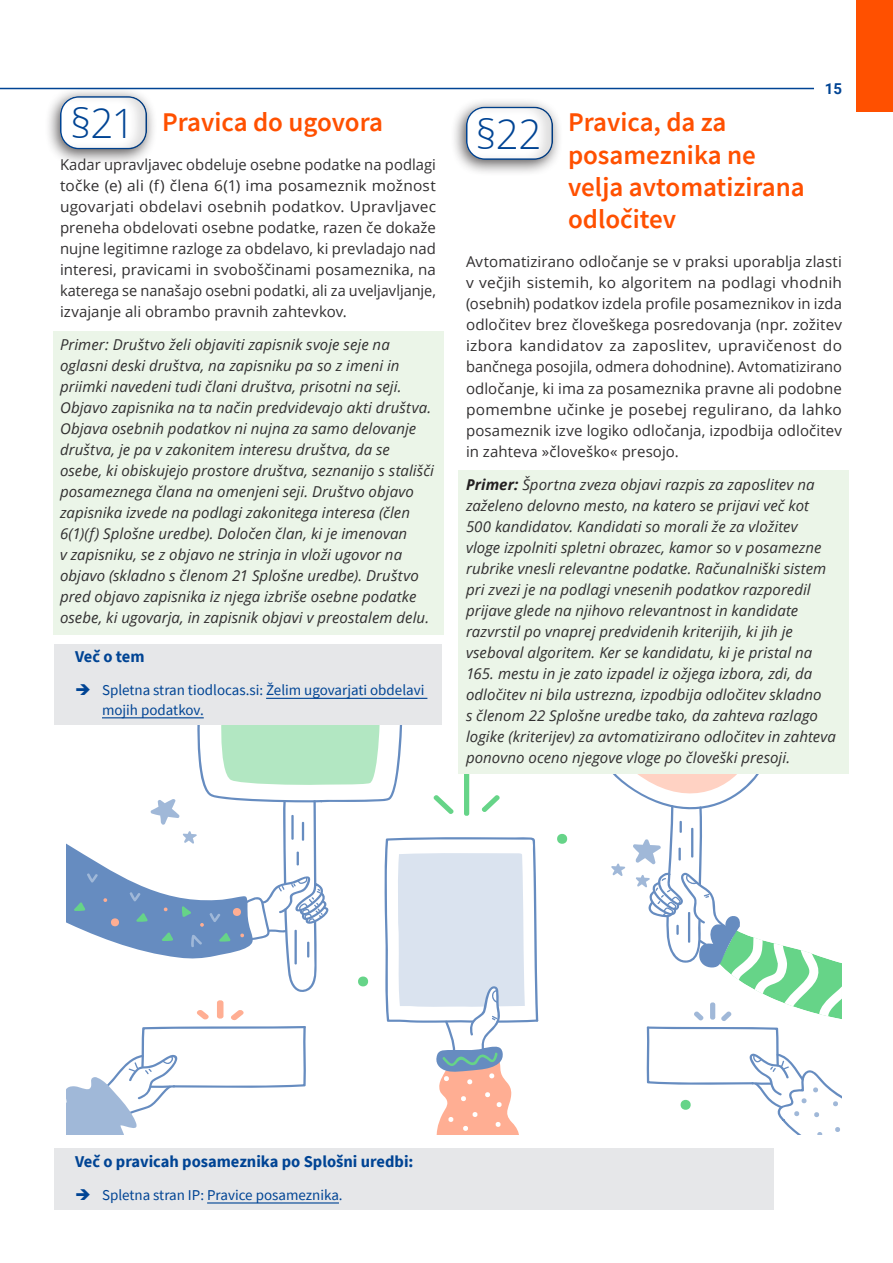
<style>
.page{position:relative;width:893px;height:1263px;background:#fff}
.page>*{position:absolute;margin:0;border:0;box-sizing:border-box;transform-origin:0 0}
.t1{font:300 40.5px "Open Sans";color:#004494}
.Naslov3{font:600 27px/32.4px "Source Sans Pro";color:#ff5000}
.več_o_tem_naslov{font:700 16.5px "Source Sans Pro";color:#004494}
.primer{font:italic 15px/21px "Open Sans";letter-spacing:.005em;color:#312f30}
.tekst{font:15px/21px "Open Sans";letter-spacing:.005em;color:#312f30;text-align:justify}
.t2{font:15px/19.5px "Source Sans Pro";color:#004494}
.t3{font:700 15px "Roboto";color:#004494}
.s1{font-weight:700;color:#231f20}
</style>
<div class="page">
<div style="left:450px;top:97px;width:113px;height:80px;background:#231f20;opacity:.75"></div>
<div style="left:454px;top:98px;width:135px;height:70px;background:#231f20;opacity:.15"></div>
<div style="left:44px;top:86px;width:113px;height:80px;background:#231f20;opacity:.75"></div>
<div style="left:48px;top:88px;width:134px;height:70px;background:#231f20;opacity:.15"></div>
<hr style="left:0;top:88px;width:814px;height:1px;background:#004494">
<div style="left:856px;top:0;width:37px;height:111px;background:#ff5000"></div>
<svg style="left:557px;top:774px;width:285px;height:360px"></svg>
<div style="left:52px;top:331px;width:391px;height:303px;background:#ebf5e8"></div>
<div style="left:54px;top:644px;width:388px;height:80px;background:#e6e7e9"></div>
<div style="left:458px;top:470px;width:391px;height:304px;background:#ebf5e8"></div>
<div style="left:54px;top:1148px;width:720px;height:62px;background:#e6e7e9"></div>
<hr style="left:207px;top:1202px;width:132px;height:1px;background:#004494">
<svg style="left:66px;top:697px;width:473px;height:437px"></svg>
<p class="t3" style="left:825px;top:78px;width:19px">15</p>
<h1 class="t1" style="left:71px;top:96px;width:66px">§21</h1>
<h1 class="t1" style="left:476px;top:106px;width:67px">§22</h1>
<p class="Naslov3" style="left:162px;top:106px;width:223px">Pravica do ugovora</p>
<p class="tekst" style="left:60px;top:154px;width:377px">Kadar upravljavec obdeluje osebne podatke na podlagi točke (e) ali (f) člena 6(1) ima posameznik možnost ugovarjati obdelavi osebnih podatkov. Upravljavec preneha obdelovati osebne podatke, razen če dokaže nujne legitimne razloge za obdelavo, ki prevladajo nad interesi, pravicami in svoboščinami posameznika, na katerega se nanašajo osebni podatki, ali za uveljavljanje, izvajanje ali obrambo pravnih zahtevkov.</p>
<p class="primer" style="left:60px;top:334px;width:376px">Primer: Društvo želi objaviti zapisnik svoje seje na oglasni deski društva, na zapisniku pa so z imeni in priimki navedeni tudi člani društva, prisotni na seji.<br>Objavo zapisnika na ta način predvidevajo akti društva.<br>Objava osebnih podatkov ni nujna za samo delovanje društva, je pa v zakonitem interesu društva, da se osebe, ki obiskujejo prostore društva, seznanijo s stališči posameznega člana na omenjeni seji. Društvo objavo zapisnika izvede na podlagi zakonitega interesa (člen 6(1)(f) Splošne uredbe). Določen član, ki je imenovan<br>v zapisniku, se z objavo ne strinja in vloži ugovor na objavo (skladno s členom 21 Splošne uredbe). Društvo pred objavo zapisnika iz njega izbriše osebne podatke osebe, ki ugovarja, in zapisnik objavi v preostalem delu.</p>
<p class="več_o_tem_naslov" style="left:75px;top:646px;width:71px">Več o tem</p>
<p class="t2" style="left:102px;top:680px;width:324px">Spletna stran tiodlocas.si: Želim ugovarjati obdelavi mojih podatkov.</p>
<p class="Naslov3" style="left:568px;top:106px;width:238px">Pravica, da za posameznika ne velja avtomatizirana odločitev</p>
<p class="tekst" style="left:466px;top:251px;width:377px">Avtomatizirano odločanje se v praksi uporablja zlasti v večjih sistemih, ko algoritem na podlagi vhodnih (osebnih) podatkov izdela profile posameznikov in izda odločitev brez človeškega posredovanja (npr. zožitev izbora kandidatov za zaposlitev, upravičenost do bančnega posojila, odmera dohodnine). Avtomatizirano odločanje, ki ima za posameznika pravne ali podobne pomembne učinke je posebej regulirano, da lahko posameznik izve logiko odločanja, izpodbija odločitev in zahteva »človeško« presojo.</p>
<p class="primer" style="left:466px;top:473px;width:371px"><span class="s1">Primer:</span> Športna zveza objavi razpis za zaposlitev na zaželeno delovno mesto, na katero se prijavi več kot 500 kandidatov. Kandidati so morali že za vložitev<br>vloge izpolniti spletni obrazec, kamor so v posamezne rubrike vnesli relevantne podatke. Računalniški sistem pri zvezi je na podlagi vnesenih podatkov razporedil prijave glede na njihovo relevantnost in kandidate razvrstil po vnaprej predvidenih kriterijih, ki jih je vseboval algoritem. Ker se kandidatu, ki je pristal na 165. mestu in je zato izpadel iz ožjega izbora, zdi, da odločitev ni bila ustrezna, izpodbija odločitev skladno<br>s členom 22 Splošne uredbe tako, da zahteva razlago logike (kriterijev) za avtomatizirano odločitev in zahteva ponovno oceno njegove vloge po človeški presoji.</p>
<p class="več_o_tem_naslov" style="left:75px;top:1150px;width:340px">Več o pravicah posameznika po Splošni uredbi:</p>
<p class="t2" style="left:102px;top:1185px;width:242px">Spletna stran IP: Pravice posameznika.</p>
</div>
